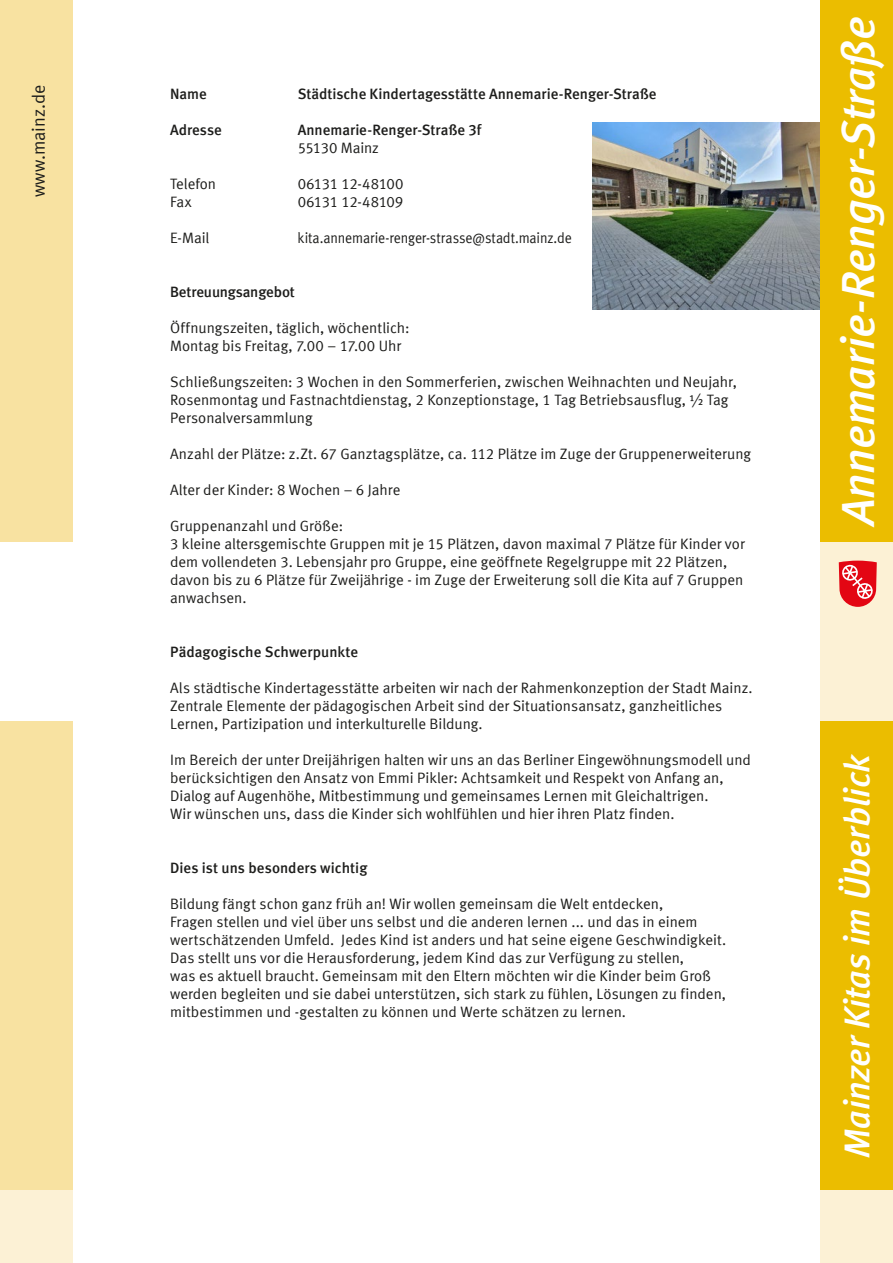
<style>
.page{position:relative;width:893px;height:1263px;background:#fff}
.page>*{position:absolute;margin:0;border:0;box-sizing:border-box;transform-origin:0 0}
.t1{font:italic 700 46.5px "Mainz Meta";letter-spacing:-.015em;color:#fff}
.t2{font:italic 700 36px "Mainz Meta";letter-spacing:-.005em;color:#fff}
.t3{font:18px "Mainz Meta";color:#1d1d1b}
.t4{font:15px/18px "Mainz Meta";color:#1d1d1b}
.t5{font:700 15px "Mainz Meta";color:#1d1d1b}
.t6{font:15px "Mainz Meta";color:#1d1d1b;scale:.92 1}
.t7{font:15px "Mainz Meta";letter-spacing:-.025em;color:#1d1d1b}
</style>
<div class="page">
<div style="left:821px;top:0;width:72px;height:1263px;background:#ebbd00"></div>
<div style="left:821px;top:542px;width:72px;height:179px;background:#fcf1d5"></div>
<div style="left:821px;top:1191px;width:72px;height:72px;background:#fcf1d5"></div>
<svg style="left:839px;top:561px;width:38px;height:46px;background:#ea494f"></svg>
<div style="left:0;top:0;width:72px;height:1263px;background:#f8e2a1"></div>
<div style="left:0;top:542px;width:72px;height:179px;background:#fff"></div>
<div style="left:0;top:1191px;width:72px;height:72px;background:#fcf1d5"></div>
<img style="left:593px;top:123px;width:227px;height:187px">
<p class="t3" style="left:28px;top:197px;width:113px;rotate:-90deg">www.mainz.de</p>
<p class="t5" style="left:170px;top:85px;width:38px">Name</p>
<p class="t5" style="left:298px;top:85px;width:360px">Städtische Kindertagesstätte Annemarie-Renger-Straße</p>
<p class="t5" style="left:170px;top:121px;width:53px">Adresse</p>
<p class="t5" style="left:298px;top:121px;width:185px">Annemarie-Renger-Straße 3f</p>
<p class="t4" style="left:298px;top:139px;width:83px">55130 Mainz</p>
<p class="t4" style="left:170px;top:175px;width:47px">Telefon</p>
<p class="t7" style="left:298px;top:175px;width:107px">06131 12-48100</p>
<p class="t4" style="left:170px;top:193px;width:23px">Fax</p>
<p class="t7" style="left:298px;top:193px;width:107px">06131 12-48109</p>
<p class="t4" style="left:170px;top:229px;width:41px">E-Mail</p>
<p class="t6" style="left:298px;top:229px;width:299px">kita.annemarie-renger-strasse@stadt.mainz.de</p>
<p class="t5" style="left:170px;top:283px;width:126px">Betreuungsangebot</p>
<p class="t4" style="left:170px;top:319px;width:241px">Öffnungszeiten, täglich, wöchentlich:<br>Montag bis Freitag, 7.00 – 17.00 Uhr</p>
<p class="t4" style="left:170px;top:373px;width:568px">Schließungszeiten: 3 Wochen in den Sommerferien, zwischen Weihnachten und Neujahr,<br>Rosenmontag und Fastnachtdienstag, 2 Konzeptionstage, 1 Tag Betriebsausflug, ½ Tag<br>Personalversammlung</p>
<p class="t4" style="left:170px;top:445px;width:582px">Anzahl der Plätze: z.Zt. 67 Ganztagsplätze, ca. 112 Plätze im Zuge der Gruppenerweiterung</p>
<p class="t4" style="left:170px;top:481px;width:232px">Alter der Kinder: 8 Wochen – 6 Jahre</p>
<p class="t4" style="left:170px;top:517px;width:576px">Gruppenanzahl und Größe:<br>3 kleine altersgemischte Gruppen mit je 15 Plätzen, davon maximal 7 Plätze für Kinder vor dem vollendeten 3. Lebensjahr pro Gruppe, eine geöffnete Regelgruppe mit 22 Plätzen, davon bis zu 6 Plätze für Zweijährige - im Zuge der Erweiterung soll die Kita auf 7 Gruppen anwachsen.</p>
<p class="t5" style="left:170px;top:643px;width:190px">Pädagogische Schwerpunkte</p>
<p class="t4" style="left:170px;top:679px;width:584px">Als städtische Kindertagesstätte arbeiten wir nach der Rahmenkonzeption der Stadt Mainz.<br>Zentrale Elemente der pädagogischen Arbeit sind der Situationsansatz, ganzheitliches<br>Lernen, Partizipation und interkulturelle Bildung.</p>
<p class="t4" style="left:170px;top:751px;width:582px">Im Bereich der unter Dreijährigen halten wir uns an das Berliner Eingewöhnungsmodell und berücksichtigen den Ansatz von Emmi Pikler: Achtsamkeit und Respekt von Anfang an, Dialog auf Augenhöhe, Mitbestimmung und gemeinsames Lernen mit Gleichaltrigen.<br>Wir wünschen uns, dass die Kinder sich wohlfühlen und hier ihren Platz finden.</p>
<p class="t5" style="left:170px;top:859px;width:199px">Dies ist uns besonders wichtig</p>
<p class="t4" style="left:170px;top:895px;width:558px">Bildung fängt schon ganz früh an! Wir wollen gemeinsam die Welt entdecken,<br>Fragen stellen und viel über uns selbst und die anderen lernen ... und das in einem wertschätzenden Umfeld. Jedes Kind ist anders und hat seine eigene Geschwindigkeit.<br>Das stellt uns vor die Herausforderung, jedem Kind das zur Verfügung zu stellen,<br>was es aktuell braucht. Gemeinsam mit den Eltern möchten wir die Kinder beim Groß werden begleiten und sie dabei unterstützen, sich stark zu fühlen, Lösungen zu finden, mitbestimmen und -gestalten zu können und Werte schätzen zu lernen.</p>
<h1 class="t1" style="left:830px;top:525px;width:510px;rotate:-90deg">Annemarie-Renger-Straße</h1>
<h2 class="t2" style="left:835px;top:1158px;width:405px;rotate:-90deg">Mainzer Kitas im Überblick</h2>
</div>
